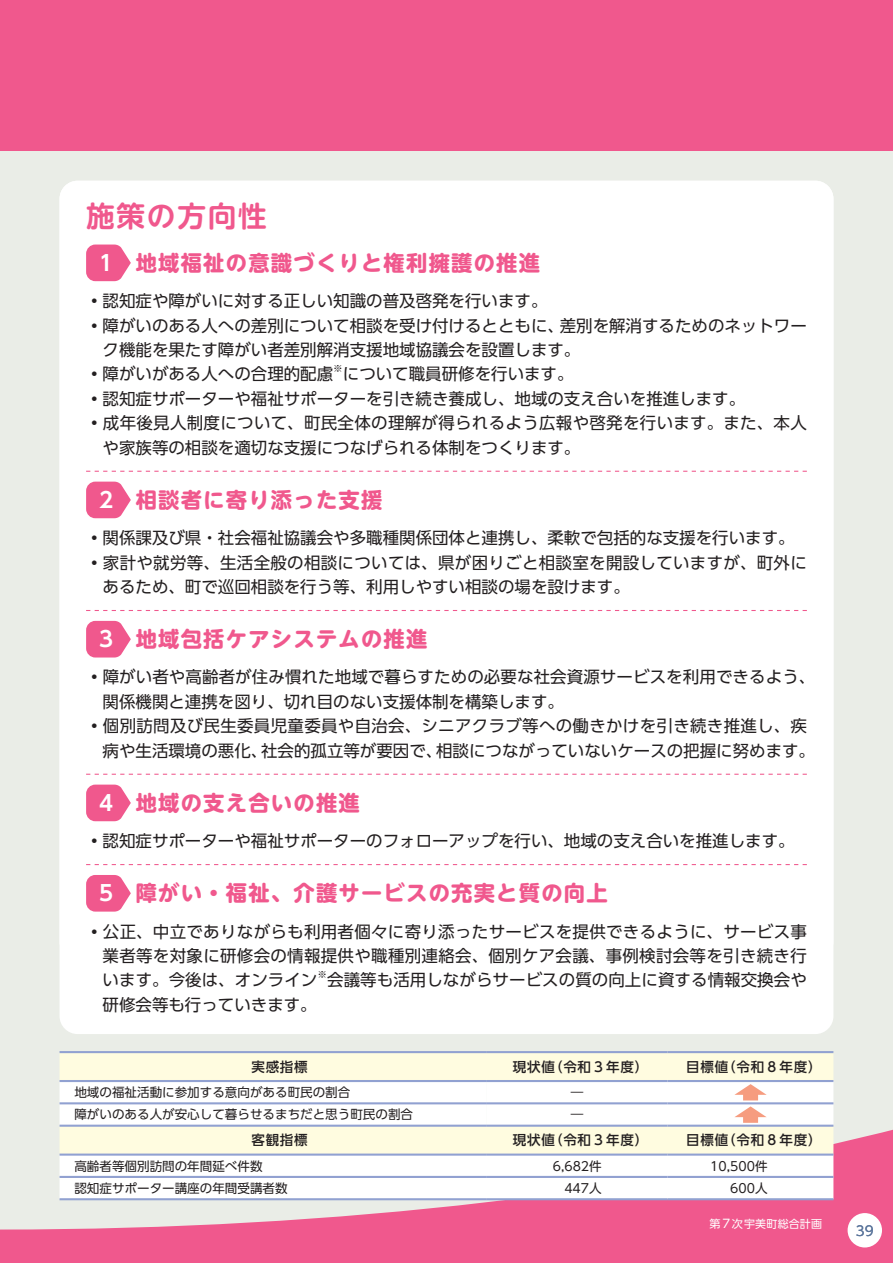
<style>
.page{position:relative;width:893px;height:1263px;background:#eaede7}
.page>*{position:absolute;margin:0;border:0;box-sizing:border-box;transform-origin:0 0}
.t1{font:700 28.65px "UD Shin M Go Pr 6 N De";letter-spacing:.06em;color:#f0588d}
.t2{font:700 21.3px "UD Shin M Go Pr 6 N";letter-spacing:.06em;color:#f0588d}
.t3{font:700 21.3px "UD Shin Go Pr 6 N De";color:#fff}
.t4{font:16.5px/24.5px "UD Shin Go Pr 6 N";color:#231f20}
.t5{font:16.5px/24.5px "UD Shin Go Pr 6 N";letter-spacing:.02em;color:#231f20}
.t6{font:500 13.5px "UD Shin Go Pr 6 N";letter-spacing:.06em;color:#231f20}
.t7{font:13.5px "UD Shin Go Pr 6 N";color:#5c769c}
.t8{font:12.6px "UD Shin Go Pr 6 N";color:#231f20}
.t9{font:10.95px "UD Shin Go Pr 6";letter-spacing:.02em;color:#fff}
.t10{font:9.6px "UD Shin Go Pr 6 N";color:#231f20}
.s1{font-size:11.1px}
.s2{font-size:11.85px}
</style>
<div class="page">
<svg style="left:0;top:1126px;width:893px;height:137px;fill:#f0588d"></svg>
<div style="left:848px;top:1213px;width:34px;height:34px;background:#fff;border-radius:50%"></div>
<div style="left:0;top:0;width:893px;height:151px;background:#f0588d"></div>
<div style="left:60px;top:181px;width:773px;height:853px;background:#fff;border-radius:18px"></div>
<svg style="left:86px;top:471px;width:721px;height:1px"></svg>
<svg style="left:86px;top:610px;width:721px;height:1px"></svg>
<svg style="left:86px;top:774px;width:721px;height:1px"></svg>
<svg style="left:86px;top:864px;width:721px;height:1px"></svg>
<svg style="left:86px;top:245px;width:45px;height:36px;background:#f2719e"></svg>
<svg style="left:86px;top:482px;width:45px;height:36px;background:#f2719e"></svg>
<svg style="left:86px;top:621px;width:45px;height:36px;background:#f2729e"></svg>
<svg style="left:86px;top:785px;width:45px;height:36px;background:#f2719e"></svg>
<svg style="left:86px;top:875px;width:45px;height:36px;background:#f2729e"></svg>
<div style="left:60px;top:1156px;width:773px;height:42px;background:#fff"></div>
<hr style="left:60px;top:1051px;width:427px;height:2px;background:#91a1d1">
<hr style="left:487px;top:1051px;width:181px;height:2px;background:#91a1d1">
<hr style="left:668px;top:1051px;width:165px;height:2px;background:#91a1d1">
<hr style="left:60px;top:1153px;width:427px;height:3px;background:#91a1d1">
<hr style="left:487px;top:1153px;width:181px;height:3px;background:#91a1d1">
<hr style="left:668px;top:1153px;width:165px;height:3px;background:#91a1d1">
<hr style="left:60px;top:1176px;width:427px;height:2px;background:#91a1d1">
<hr style="left:487px;top:1176px;width:181px;height:2px;background:#91a1d1">
<hr style="left:668px;top:1176px;width:165px;height:2px;background:#91a1d1">
<hr style="left:60px;top:1198px;width:427px;height:2px;background:#91a1d1">
<hr style="left:487px;top:1198px;width:181px;height:2px;background:#91a1d1">
<hr style="left:668px;top:1198px;width:165px;height:2px;background:#91a1d1">
<svg style="left:60px;top:1052px;width:773px;height:102px;background:#f6f5ea"></svg>
<h1 class="t1" style="left:86px;top:192px;width:182px">施策の方向性</h1>
<p class="t2" style="left:86px;top:244px;width:455px">　　地域福祉の意識づくりと権利擁護の推進</p>
<p class="t4" style="left:86px;top:288px;width:463px">•認知症や障がいに対する正しい知識の普及啓発を行います。</p>
<p class="t4" style="left:103px;top:313px;width:706px;text-indent:-16px">•障がいのある人への差別について相談を受け付けるとともに、差別を解消するためのネットワーク機能を果たす障がい者差別解消支援地域協議会を設置します。</p>
<p class="t4" style="left:86px;top:361px;width:249px">•障がいがある人への合理的配慮</p>
<p class="t10" style="left:333px;top:361px;width:11px">※</p>
<p class="t4" style="left:343px;top:361px;width:232px">について職員研修を行います。</p>
<p class="t4" style="left:86px;top:386px;width:661px">•認知症サポーターや福祉サポーターを引き続き養成し、地域の支え合いを推進します。</p>
<p class="t5" style="left:103px;top:410px;width:706px;text-indent:-16px">•成年後見人制度について、町民全体の理解が得られるよう広報や啓発を行います。また、本人や家族等の相談を適切な支援につなげられる体制をつくります。</p>
<p class="t2" style="left:86px;top:481px;width:298px">　　相談者に寄り添った支援</p>
<p class="t4" style="left:86px;top:525px;width:710px">•関係課及び県・社会福祉協議会や多職種関係団体と連携し、柔軟で包括的な支援を行います。</p>
<p class="t5" style="left:103px;top:550px;width:706px;text-indent:-16px">•家計や就労等、生活全般の相談については、県が困りごと相談室を開設していますが、町外にあるため、町で巡回相談を行う等、利用しやすい相談の場を設けます。</p>
<p class="t2" style="left:86px;top:621px;width:343px">　　地域包括ケアシステムの推進</p>
<p class="t4" style="left:103px;top:664px;width:714px;text-indent:-16px">•障がい者や高齢者が住み慣れた地域で暮らすための必要な社会資源サービスを利用できるよう、関係機関と連携を図り、切れ目のない支援体制を構築します。</p>
<p class="t4" style="left:103px;top:713px;width:714px;text-indent:-16px">•個別訪問及び民生委員児童委員や自治会、シニアクラブ等への働きかけを引き続き推進し、疾病や生活環境の悪化、社会的孤立等が要因で、相談につながっていないケースの把握に努めます。</p>
<p class="t2" style="left:86px;top:784px;width:275px">　　地域の支え合いの推進</p>
<p class="t4" style="left:86px;top:828px;width:710px">•認知症サポーターや福祉サポーターのフォローアップを行い、地域の支え合いを推進します。</p>
<p class="t2" style="left:86px;top:875px;width:523px">　　障がい・福祉、介護サービスの充実と質の向上</p>
<p class="t4" style="left:103px;top:918px;width:706px;text-align:justify;text-indent:-16px">•公正、中立でありながらも利用者個々に寄り添ったサービスを提供できるように、サービス事業者等を対象に研修会の情報提供や職種別連絡会、個別ケア会議、事例検討会等を引き続き行います。今後は、オンライン</p>
<p class="t3" style="left:96px;top:246px;width:23px">１</p>
<p class="t3" style="left:99px;top:483px;width:16px">2</p>
<p class="t3" style="left:99px;top:622px;width:16px">3</p>
<p class="t3" style="left:99px;top:786px;width:16px">4</p>
<p class="t3" style="left:99px;top:875px;width:16px">5</p>
<p class="t10" style="left:317px;top:967px;width:11px">※</p>
<p class="t4" style="left:327px;top:967px;width:481px">会議等も活用しながらサービスの質の向上に資する情報交換会や</p>
<p class="t4" style="left:103px;top:992px;width:216px">研修会等も行っていきます。</p>
<p class="t6" style="left:251px;top:1055px;width:58px">実感指標</p>
<p class="t6" style="left:513px;top:1055px;width:137px">現状値（令和３年度）</p>
<p class="t6" style="left:686px;top:1055px;width:137px">目標値（令和８年度）</p>
<p class="t8" style="left:74px;top:1082px;width:277px">地域の福祉活動に参加する意向がある町民の割合</p>
<p class="t8" style="left:571px;top:1082px;width:14px">―</p>
<p class="t8" style="left:74px;top:1104px;width:340px">障がいのある人が安心して暮らせるまちだと思う町民の割合</p>
<p class="t8" style="left:571px;top:1104px;width:14px">―</p>
<p class="t6" style="left:251px;top:1129px;width:58px">客観指標</p>
<p class="t6" style="left:513px;top:1129px;width:137px">現状値（令和３年度）</p>
<p class="t6" style="left:686px;top:1129px;width:137px">目標値（令和８年度）</p>
<p class="t8" style="left:74px;top:1155px;width:190px">高齢者等個別訪問の年間延べ件数</p>
<p class="t8" style="left:553px;top:1155px;width:51px">6,682件</p>
<p class="t8" style="left:710px;top:1155px;width:59px">10,500件</p>
<p class="t8" style="left:74px;top:1178px;width:215px">認知症サポーター講座の年間受講者数</p>
<p class="t8" style="left:564px;top:1178px;width:39px">447人</p>
<p class="t8" style="left:730px;top:1178px;width:39px">600人</p>
<p class="t9" style="left:709px;top:1214px;width:114px"><span class="s1">第</span><span class="s2">７</span><span class="s1">次</span>宇美町総合計画</p>
<p class="t7" style="left:856px;top:1220px;width:19px">39</p>
</div>
